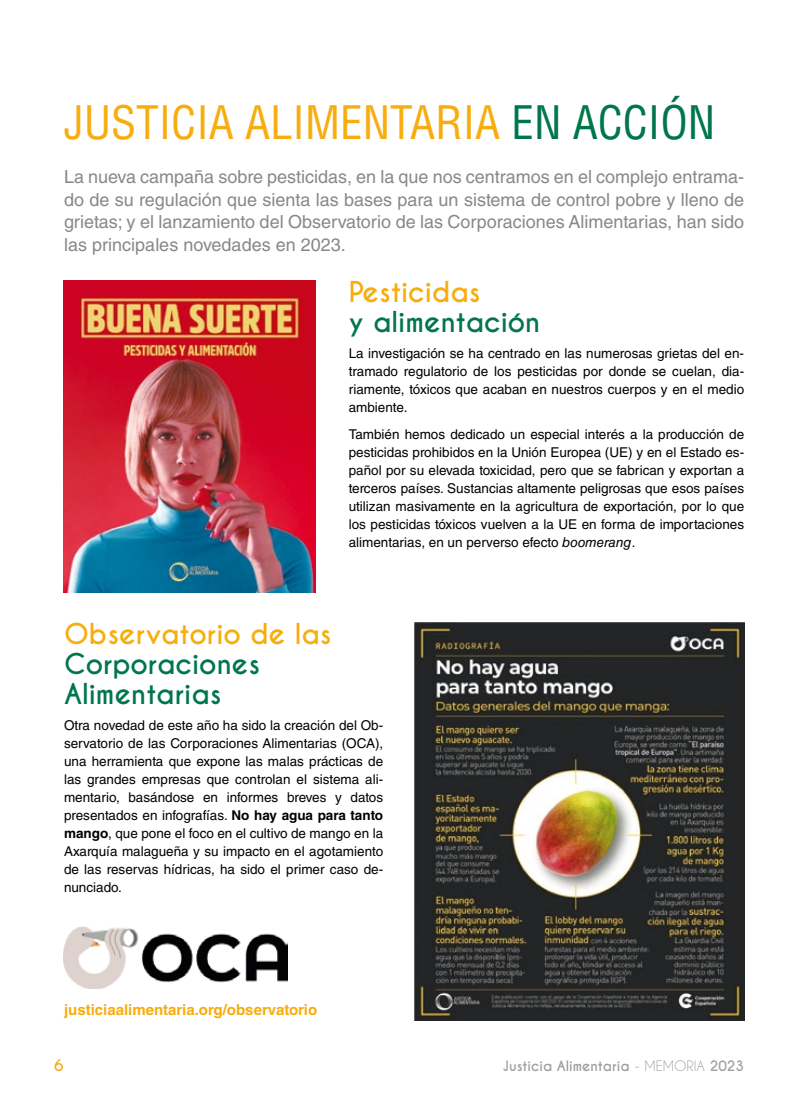
<style>
.page{position:relative;width:808px;height:1106px;background:#fff}
.page>*{position:absolute;margin:0;border:0;box-sizing:border-box;transform-origin:0 0}
.t1{font:condensed 45px "Helvetica LT Std";color:#f7ad0d}
.t2{font:condensed 45px "Helvetica LT Std";color:#00764b}
.t3{font:700 27px/30px "Caviar Dreams";color:#00764b}
.t4{font:700 27px "Caviar Dreams";color:#f7ad0d}
.t5{font:18px/22.5px "Helvetica LT Std";color:#87888a;text-align:justify}
.t6{font:700 15px "Helvetica LT Std";color:#f7ad0d}
.t7{font:700 15px "Caviar Dreams";color:#f7ad0d}
.t8{font:13.5px/18px "Helvetica LT Std";color:#000;text-align:justify}
.t9{font:700 13.5px "Caviar Dreams";color:#9c9e9f}
.s1{color:#00764b}
.s2{font-style:italic}
.s3{font-weight:700}
.s4{font-weight:400}
</style>
<div class="page">
<img style="left:64px;top:281px;width:252px;height:311px">
<img style="left:415px;top:622px;width:329px;height:398px">
<img style="left:64px;top:926px;width:224px;height:62px">
<h1 class="t1" style="left:64px;top:94px;width:531px">JUSTICIA ALIMENTARIA <span class="s1">EN ACCI</span></h1>
<h1 class="t2" style="left:660px;top:94px;width:50px">ÓN</h1>
<p class="t5" style="left:64px;top:165px;width:682px">La nueva campaña sobre pesticidas, en la que nos centramos en el complejo entrama&shy;do de su regulación que sienta las bases para un sistema de control pobre y lleno de grietas; y el lanzamiento del Observatorio de las Corporaciones Alimentarias, han sido las principales novedades en 2023.</p>
<h2 class="t4" style="left:349px;top:275px;width:133px">Pesticidas</h2>
<h2 class="t3" style="left:349px;top:307px;width:193px">y alimentación</h2>
<p class="t8" style="left:349px;top:344px;width:397px">La investigación se ha centrado en las numerosas grietas del en&shy;tramado regulatorio de los pesticidas por donde se cuelan, dia&shy;riamente, tóxicos que acaban en nuestros cuerpos y en el medio ambiente.</p>
<p class="t8" style="left:349px;top:425px;width:397px">También hemos dedicado un especial interés a la producción de pesticidas prohibidos en la Unión Europea (UE) y en el Estado es&shy;pañol por su elevada toxicidad, pero que se fabrican y exportan a terceros países. Sustancias altamente peligrosas que esos países utilizan masivamente en la agricultura de exportación, por lo que los pesticidas tóxicos vuelven a la UE en forma de importaciones alimentarias, en un perverso efecto <span class="s2">boomerang</span>.</p>
<h2 class="t4" style="left:64px;top:617px;width:269px">Observatorio de las</h2>
<h2 class="t3" style="left:64px;top:649px;width:197px">Corporaciones<br>Alimentarias</h2>
<p class="t8" style="left:64px;top:716px;width:321px">Otra novedad de este año ha sido la creación del Ob&shy;servatorio de las Corporaciones Alimentarias (OCA), una herramienta que expone las malas prácticas de las grandes empresas que controlan el sistema ali&shy;mentario, basándose en informes breves y datos presentados en infografías. <span class="s3">No hay agua para tanto mango</span>, que pone el foco en el cultivo de mango en la Axarquía malagueña y su impacto en el agotamiento de las reservas hídricas, ha sido el primer caso de&shy;nunciado.</p>
<p class="t6" style="left:64px;top:1000px;width:255px">justiciaalimentaria.org/observatorio</p>
<p class="t7" style="left:54px;top:1056px;width:11px">6</p>
<p class="t9" style="left:503px;top:1057px;width:243px">Justicia Alimentaria <span class="s4">- MEMORIA</span> 2023</p>
</div>
